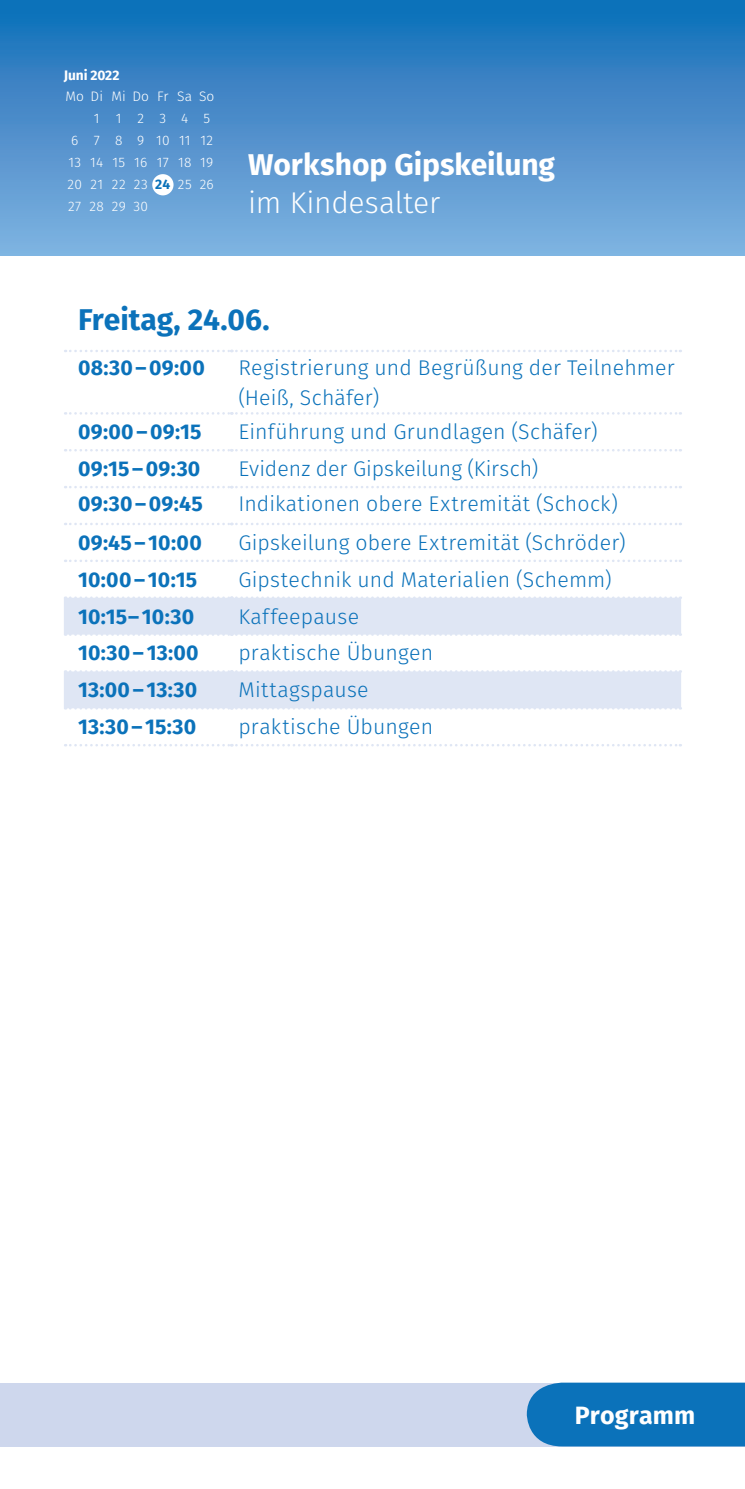
<style>
.page{position:relative;width:745px;height:1489px;background:#fff}
.page>*{position:absolute;margin:0;border:0;box-sizing:border-box;transform-origin:0 0}
.t1{font:700 30px "Fira Sans";color:#fff}
.t2{font:700 30px "Fira Sans";color:#0b72ba}
.t3{font:300 30px "Fira Sans";letter-spacing:-.01em;color:#fff}
.t4{font:700 25px "Fira Sans";letter-spacing:.005em;color:#fff}
.t5{font:300 21.25px/30px "Fira Sans";letter-spacing:.01em;color:#0b72ba}
.t6{font:700 21.25px "Fira Sans";letter-spacing:.01em;color:#0b72ba}
.t7{font:300 13.75px "Fira Sans";letter-spacing:.025em;color:#fff}
.t8{font:300 13.75px "Fira Sans";color:#fff}
.t9{font:700 13.75px "Fira Sans";letter-spacing:-.005em;color:#fff}
.s1{font-weight:700;color:#0b72ba}
</style>
<div class="page">
<div style="left:0;top:0;width:744px;height:255px;background:linear-gradient(to bottom,#106db7,#85b2e0)"></div>
<div style="left:0;top:1382px;width:744px;height:64px;background:#ced7ed"></div>
<div style="left:526px;top:1382px;width:218px;height:64px;background:#0b72ba"></div>
<svg style="left:65px;top:412px;width:615px;height:2px"></svg>
<svg style="left:65px;top:449px;width:615px;height:2px"></svg>
<svg style="left:65px;top:486px;width:615px;height:2px"></svg>
<svg style="left:65px;top:522px;width:615px;height:3px"></svg>
<svg style="left:65px;top:559px;width:615px;height:3px"></svg>
<svg style="left:64px;top:596px;width:616px;height:40px;background:#e0e7f4"></svg>
<div style="left:64px;top:670px;width:616px;height:39px;background:#dfe6f4"></div>
<svg style="left:65px;top:744px;width:615px;height:2px"></svg>
<svg style="left:65px;top:350px;width:615px;height:2px"></svg>
<div style="left:152px;top:174px;width:21px;height:21px;background:#fff;border-radius:50%"></div>
<p class="t9" style="left:64px;top:63px;width:57px">Juni 2022</p>
<p class="t8" style="left:65px;top:87px;width:150px">Mo Di Mi Do Fr Sa So</p>
<p class="t7" style="left:94px;top:109px;width:118px">112345</p>
<p class="t7" style="left:71px;top:131px;width:143px">6 7 8 9 101112</p>
<p class="t7" style="left:68px;top:153px;width:146px">13 14 15 16 17 18 19</p>
<p class="t7" style="left:67px;top:175px;width:148px">20 21 22 23 <span class="s1">24</span> 25 26</p>
<p class="t7" style="left:68px;top:197px;width:81px">27 28 29 30</p>
<h1 class="t1" style="left:248px;top:139px;width:308px">Workshop Gipskeilung</h1>
<h1 class="t3" style="left:248px;top:181px;width:193px">im Kindesalter</h1>
<h1 class="t2" style="left:78px;top:294px;width:193px">Freitag, 24.06.</h1>
<p class="t6" style="left:78px;top:349px;width:128px">08:30–09:00</p>
<p class="t5" style="left:238px;top:352px;width:437px">Registrierung und Begrüßung der Teilnehmer (Heiß, Schäfer)</p>
<p class="t6" style="left:78px;top:414px;width:125px">09:00–09:15</p>
<p class="t5" style="left:238px;top:417px;width:360px">Einführung und Grundlagen (Schäfer)</p>
<p class="t6" style="left:78px;top:451px;width:124px">09:15–09:30</p>
<p class="t5" style="left:238px;top:453px;width:301px">Evidenz der Gipskeilung (Kirsch)</p>
<p class="t6" style="left:78px;top:485px;width:126px">09:30–09:45</p>
<p class="t5" style="left:238px;top:488px;width:381px">Indikationen obere Extremität (Schock)</p>
<p class="t6" style="left:78px;top:524px;width:125px">09:45–10:00</p>
<p class="t5" style="left:238px;top:527px;width:388px">Gipskeilung obere Extremität (Schröder)</p>
<p class="t6" style="left:78px;top:561px;width:121px">10:00–10:15</p>
<p class="t5" style="left:238px;top:564px;width:374px">Gipstechnik und Materialien (Schemm)</p>
<p class="t6" style="left:78px;top:598px;width:118px">10:15–10:30</p>
<p class="t5" style="left:238px;top:601px;width:122px">Kaffeepause</p>
<p class="t6" style="left:78px;top:635px;width:122px">10:30–13:00</p>
<p class="t5" style="left:238px;top:638px;width:196px">praktische Übungen</p>
<p class="t6" style="left:78px;top:672px;width:121px">13:00–13:30</p>
<p class="t5" style="left:238px;top:674px;width:132px">Mittagspause</p>
<p class="t6" style="left:78px;top:709px;width:120px">13:30–15:30</p>
<p class="t5" style="left:238px;top:711px;width:196px">praktische Übungen</p>
<p class="t4" style="left:574px;top:1394px;width:122px">Programm</p>
</div>
